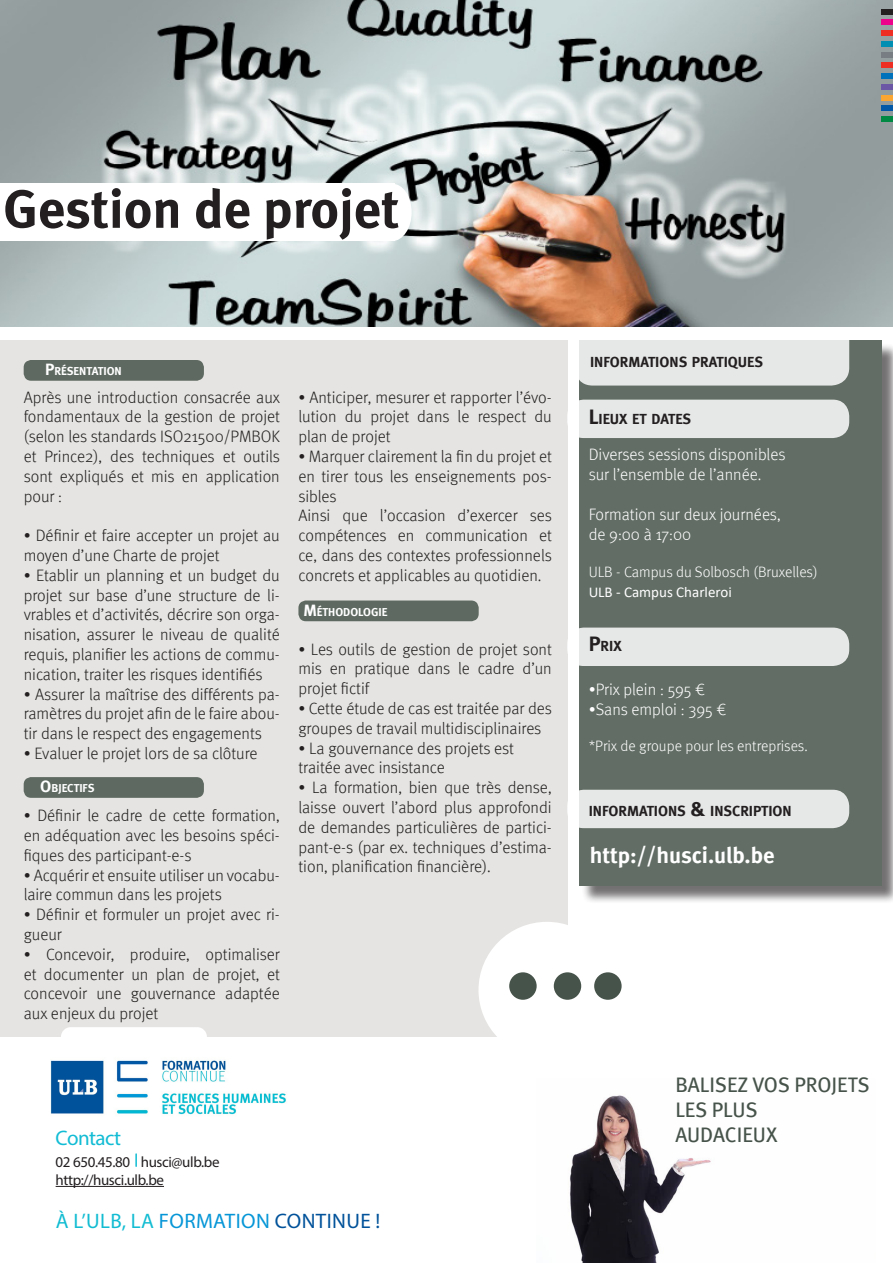
<style>
.page{position:relative;width:893px;height:1263px;background:#fff}
.page>*{position:absolute;margin:0;border:0;box-sizing:border-box;transform-origin:0 0}
.t1{font:700 54px "Meta";color:#231f20}
.t2{font:700 30.3px "Meta";color:#231f20}
.t3{font:700 22.5px "Meta";color:#fff}
.t4{font:21px "Meta";color:#46534a}
.t5{font:21px "Myriad Pro";letter-spacing:.02em;color:#12bcd2}
.t6{font:21px "Myriad Pro";letter-spacing:-.025em;color:#12bcd4}
.t7{font:300 16.5px/19.8px "Meta";color:#231f20;text-align:justify}
.t8{font:300 16.5px "Meta";color:#fff}
.t9{font:300 15px "Meta";color:#fff}
.t10{font:15px "Myriad Pro";letter-spacing:-.025em;color:#231f20}
.t11{font:15px "Calibri";color:#fff}
.t12{font:700 14.7px "Meta";color:#231f20}
.t13{font:700 11.55px "Meta";color:#fff}
.s1{font-size:16.5px}
.s2{color:#0696d7}
.s3{color:#01529a}
.s4{font-size:21px}
</style>
<div class="page">
<hr style="left:56px;top:1186px;width:108px;height:1px;background:#231f20">
<svg style="left:135px;top:1153px;width:2px;height:14px"></svg>
<img style="left:50px;top:1060px;width:236px;height:55px">
<div style="left:0;top:340px;width:567px;height:697px;background:#e5e4e2"></div>
<div style="left:581px;top:343px;width:312px;height:561px;background:#231f20;opacity:.75"></div>
<div style="left:579px;top:340px;width:303px;height:545px;background:#626d65"></div>
<div style="left:567px;top:400px;width:282px;height:38px;background:#e6e8e7;border-radius:16px"></div>
<div style="left:24px;top:360px;width:180px;height:21px;background:#5e6961;border-radius:8px"></div>
<div style="left:298px;top:600px;width:181px;height:21px;background:#5e6961;border-radius:8px"></div>
<div style="left:567px;top:628px;width:282px;height:38px;background:#e6e8e7;border-radius:16px"></div>
<div style="left:567px;top:790px;width:282px;height:38px;background:#e6e8e7;border-radius:16px"></div>
<div style="left:24px;top:777px;width:180px;height:21px;background:#5e6961;border-radius:8px"></div>
<div style="left:61px;top:1027px;width:146px;height:20px;background:#fff;border-radius:10px"></div>
<div style="left:478px;top:922px;width:137px;height:136px;background:#fff;border-radius:50%"></div>
<div style="left:509px;top:972px;width:28px;height:28px;background:#46534a;border-radius:50%"></div>
<div style="left:554px;top:972px;width:27px;height:28px;background:#46534a;border-radius:50%"></div>
<div style="left:594px;top:972px;width:28px;height:28px;background:#46534a;border-radius:50%"></div>
<img style="left:570px;top:1095px;width:141px;height:168px">
<svg style="left:575px;top:322px;width:274px;height:64px;fill:#e6e8e7"></svg>
<img style="left:0;top:0;width:893px;height:326px">
<div style="left:882px;top:20px;width:11px;height:5px;background:#ed028c"></div>
<div style="left:882px;top:9px;width:11px;height:5px;background:#231f20"></div>
<div style="left:882px;top:30px;width:11px;height:6px;background:#ee2e22"></div>
<div style="left:882px;top:63px;width:11px;height:5px;background:#ee2e22"></div>
<div style="left:882px;top:73px;width:11px;height:6px;background:#0072bc"></div>
<div style="left:882px;top:41px;width:11px;height:5px;background:#008fb3"></div>
<div style="left:882px;top:106px;width:11px;height:5px;background:#0158a6"></div>
<div style="left:882px;top:116px;width:11px;height:6px;background:#008942"></div>
<div style="left:882px;top:84px;width:11px;height:5px;background:#6a56a4"></div>
<div style="left:882px;top:52px;width:11px;height:5px;background:#787d83"></div>
<div style="left:882px;top:95px;width:11px;height:5px;background:#faa633"></div>
<div style="left:0;top:184px;width:394px;height:57px;background:#fff"></div>
<div style="left:373px;top:184px;width:39px;height:57px;background:#fff;border-radius:50%"></div>
<p class="t1" style="left:3px;top:177px;width:398px">Gestion de projet</p>
<p class="t2" style="left:31px;top:204px;width:476px">FORMATION EN GESTION DE PROJETS</p>
<p class="t13" style="left:45px;top:364px;width:78px"><span class="s1">P</span>RÉSENTATION</p>
<p class="t7" style="left:24px;top:387px;width:258px">Après une introduction consacrée aux fondamentaux de la gestion de projet (selon les standards ISO21500/PMBOK et Prince2), des techniques et outils sont expliqués et mis en application pour :</p>
<p class="t7" style="left:24px;top:525px;width:258px">• Définir et faire accepter un projet au moyen d’une Charte de projet</p>
<p class="t7" style="left:24px;top:565px;width:258px">• Etablir un planning et un budget du projet sur base d’une structure de li&shy;vrables et d’activités, décrire son orga&shy;nisation, assurer le niveau de qualité requis, planifier les actions de commu&shy;nication, traiter les risques identifiés</p>
<p class="t7" style="left:24px;top:684px;width:258px">• Assurer la maîtrise des différents pa&shy;ramètres du projet afin de le faire abou&shy;tir dans le respect des engagements</p>
<p class="t7" style="left:24px;top:743px;width:235px">• Evaluer le projet lors de sa clôture</p>
<p class="t13" style="left:40px;top:781px;width:56px"><span class="s1">O</span>BJECTIFS</p>
<p class="t7" style="left:24px;top:805px;width:258px">• Définir le cadre de cette formation, en adéquation avec les besoins spéci&shy;fiques des participant-e-s</p>
<p class="t7" style="left:24px;top:865px;width:258px">• Acquérir et ensuite utiliser un vocabu&shy;laire commun dans les projets</p>
<p class="t7" style="left:24px;top:904px;width:258px">• Définir et formuler un projet avec ri&shy;gueur</p>
<p class="t7" style="left:24px;top:944px;width:258px">• Concevoir, produire, optimaliser et documenter un plan de projet, et concevoir une gouvernance adaptée aux enjeux du projet</p>
<p class="t7" style="left:298px;top:387px;width:255px">• Anticiper, mesurer et rapporter l’évo&shy;lution du projet dans le respect du plan de projet</p>
<p class="t7" style="left:298px;top:446px;width:255px">• Marquer clairement la fin du projet et en tirer tous les enseignements pos&shy;sibles</p>
<p class="t7" style="left:298px;top:506px;width:255px">Ainsi que l’occasion d’exercer ses compétences en communication et ce, dans des contextes professionnels concrets et applicables au quotidien.</p>
<p class="t13" style="left:303px;top:605px;width:86px"><span class="s1">M</span>ÉTHODOLOGIE</p>
<p class="t7" style="left:298px;top:639px;width:255px">• Les outils de gestion de projet sont mis en pratique dans le cadre d’un projet fictif</p>
<p class="t7" style="left:298px;top:698px;width:255px">• Cette étude de cas est traitée par des groupes de travail multidisciplinaires</p>
<p class="t7" style="left:298px;top:738px;width:217px">• La gouvernance des projets est</p>
<p class="t7" style="left:298px;top:758px;width:148px">traitée avec insistance</p>
<p class="t7" style="left:298px;top:777px;width:255px">• La formation, bien que très dense, laisse ouvert l’abord plus approfondi de demandes particulières de partici&shy;pant-e-s (par ex. techniques d’estima&shy;tion, planification financière).</p>
<p class="t6" style="left:56px;top:1125px;width:67px">Contact</p>
<p class="t10" style="left:56px;top:1152px;width:165px">02 650.45.80 husci@ulb.be</p>
<p class="t10" style="left:56px;top:1170px;width:110px">http://husci.ulb.be</p>
<p class="t5" style="left:56px;top:1208px;width:326px">À L’ULB, LA <span class="s2">FORMATION</span> <span class="s3">CONTINUE !</span></p>
<p class="t12" style="left:590px;top:353px;width:175px">INFORMATIONS PRATIQUES</p>
<p class="t12" style="left:589px;top:410px;width:104px"><span class="s4">L</span>IEUX ET DATES</p>
<p class="t8" style="left:589px;top:445px;width:198px">Diverses sessions disponibles</p>
<p class="t8" style="left:589px;top:465px;width:174px">sur l’ensemble de l’année.</p>
<p class="t8" style="left:589px;top:505px;width:194px">Formation sur deux journées,</p>
<p class="t8" style="left:589px;top:524px;width:104px">de 9:00 à 17:00</p>
<p class="t9" style="left:589px;top:564px;width:230px">ULB - Campus du Solbosch (Bruxelles)</p>
<p class="t11" style="left:589px;top:582px;width:145px">ULB - Campus Charleroi</p>
<p class="t12" style="left:589px;top:637px;width:34px"><span class="s4">P</span>RIX</p>
<p class="t8" style="left:589px;top:680px;width:118px">•Prix plein : 595 €</p>
<p class="t8" style="left:589px;top:700px;width:139px">•Sans emploi : 395 €</p>
<p class="t9" style="left:589px;top:737px;width:220px">*Prix de groupe pour les entreprises.</p>
<p class="t12" style="left:589px;top:802px;width:205px">INFORMATIONS <span class="s4">&amp;</span> INSCRIPTION</p>
<p class="t3" style="left:590px;top:842px;width:186px">http://husci.ulb.be</p>
<p class="t4" style="left:675px;top:1072px;width:196px">BALISEZ VOS PROJETS</p>
<p class="t4" style="left:675px;top:1097px;width:84px">LES PLUS</p>
<p class="t4" style="left:675px;top:1122px;width:104px">AUDACIEUX</p>
</div>
